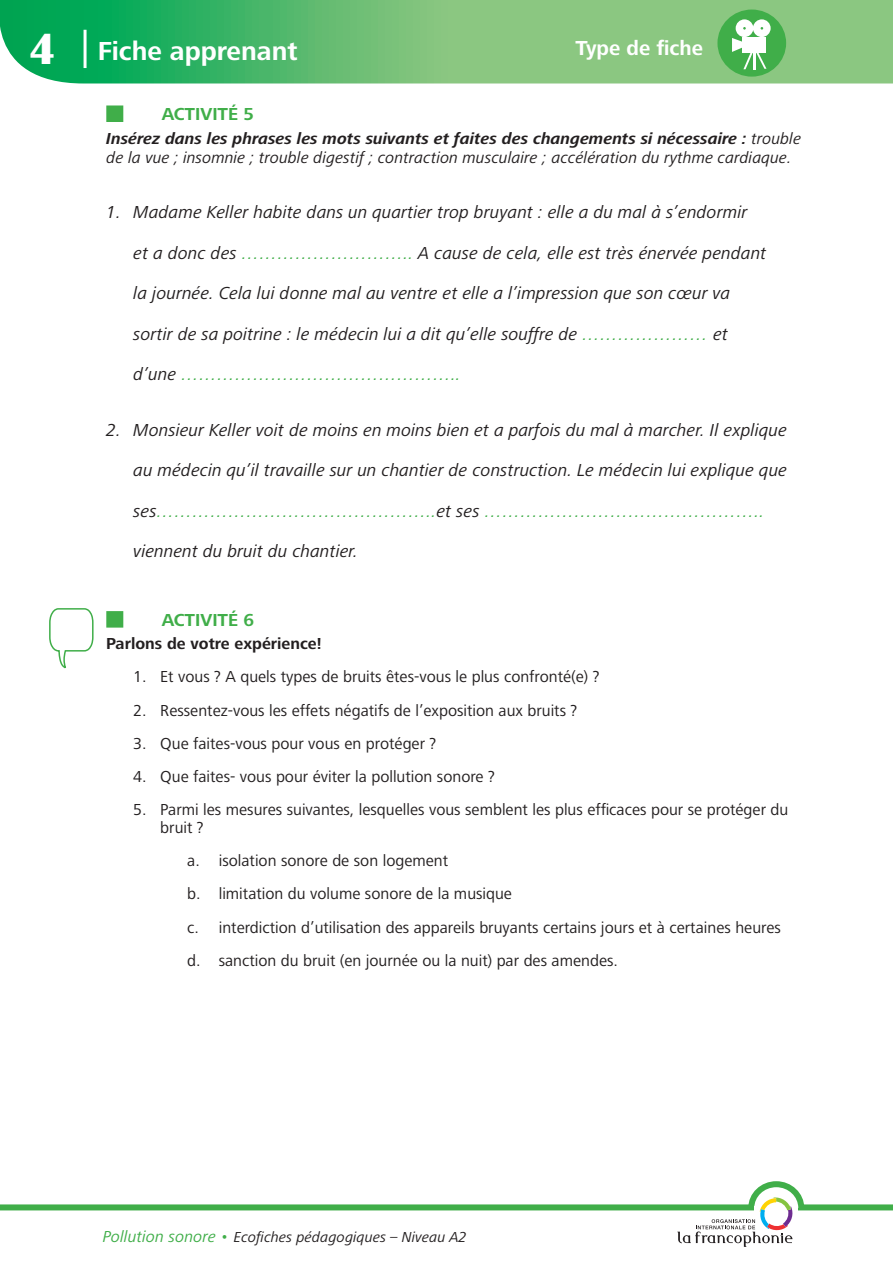
<style>
.page{position:relative;width:893px;height:1263px;background:#fff}
.page>*{position:absolute;margin:0;border:0;box-sizing:border-box;transform-origin:0 0}
.t1{font:700 45px "Britannic";color:#fff}
.t2{font:700 27px "Frutiger Next LT";color:#fff}
.t3{font:700 21px "Frutiger Next LT";color:#fff}
.t4{font:italic 18px "Frutiger Next LT";color:#231f20}
.t5{font:italic 18px "Frutiger Next LT";color:#40ae49}
.t6{font:700 18px "Frutiger Next LT";color:#40ae49}
.t7{font:16.5px/33.2px "Frutiger Next LT";color:#231f20}
.t8{font:italic 16.5px/19px "Frutiger Next LT";color:#231f20}
.t9{font:700 16.5px "Frutiger Next LT";color:#231f20}
.t10{font:italic 15px "Frutiger Next LT";color:#231f20}
.s1{font-weight:700}
.s2{color:#40ae49}
.s3{color:#231f20}
.s4{font-size:16.5px;color:#40ae49}
</style>
<div class="page">
<svg style="left:0;top:0;width:893px;height:84px;background:#64be76"></svg>
<hr style="left:84px;top:30px;width:3px;height:38px;background:#fff">
<div style="left:717px;top:10px;width:69px;height:67px;background:#40ae49;border-radius:50%"></div>
<svg style="left:732px;top:19px;width:39px;height:50px"></svg>
<div style="left:0;top:1204px;width:893px;height:6px;background:#40ae49"></div>
<svg style="left:677px;top:1181px;width:130px;height:66px"></svg>
<div style="left:106px;top:105px;width:17px;height:17px;background:#40ae49"></div>
<div style="left:106px;top:611px;width:17px;height:17px;background:#40ae49"></div>
<svg style="left:49px;top:608px;width:45px;height:61px"></svg>
<h1 class="t1" style="left:29px;top:23px;width:29px">4</h1>
<h2 class="t2" style="left:98px;top:36px;width:201px">Fiche apprenant</h2>
<p class="t3" style="left:575px;top:36px;width:129px">Type de fiche</p>
<p class="t6" style="left:162px;top:104px;width:94px">Activité 5</p>
<p class="t8" style="left:106px;top:129px;width:696px"><span class="s1">Insérez dans les phrases les mots suivants et faites des changements si nécessaire :</span> trouble de la vue ; insomnie ; trouble digestif ; contraction musculaire ; accélération du rythme cardiaque.</p>
<p class="t4" style="left:106px;top:202px;width:643px">1. Madame Keller habite dans un quartier trop bruyant : elle a du mal à s’endormir</p>
<p class="t4" style="left:133px;top:243px;width:635px">et a donc des <span class="s2">………………………..</span> A cause de cela, elle est très énervée pendant</p>
<p class="t4" style="left:133px;top:283px;width:599px">la journée. Cela lui donne mal au ventre et elle a l’impression que son cœur va</p>
<p class="t4" style="left:133px;top:324px;width:596px">sortir de sa poitrine : le médecin lui a dit qu’elle souffre de <span class="s2">…………………</span> et</p>
<p class="t5" style="left:133px;top:364px;width:329px"><span class="s3">d’une</span> ………………………………………..</p>
<p class="t4" style="left:106px;top:420px;width:682px">2. Monsieur Keller voit de moins en moins bien et a parfois du mal à marcher. Il explique</p>
<p class="t4" style="left:133px;top:460px;width:655px">au médecin qu’il travaille sur un chantier de construction. Le médecin lui explique que</p>
<p class="t5" style="left:133px;top:501px;width:632px"><span class="s3">ses</span>………………………………………..<span class="s3">et ses</span> ………………………………………..</p>
<p class="t4" style="left:133px;top:541px;width:226px">viennent du bruit du chantier.</p>
<p class="t6" style="left:162px;top:610px;width:94px">Activité 6</p>
<p class="t9" style="left:106px;top:634px;width:217px">Parlons de votre expérience!</p>
<p class="t7" style="left:133px;top:660px;width:468px">1. Et vous ? A quels types de bruits êtes-vous le plus confronté(e) ?</p>
<p class="t7" style="left:133px;top:693px;width:445px">2. Ressentez-vous les effets négatifs de l’exposition aux bruits ?</p>
<p class="t7" style="left:133px;top:727px;width:305px">3. Que faites-vous pour vous en protéger ?</p>
<p class="t7" style="left:133px;top:760px;width:363px">4. Que faites- vous pour éviter la pollution sonore ?</p>
<p class="t7" style="left:160px;top:800px;width:629px;line-height:18.1px;text-indent:-27px">5. Parmi les mesures suivantes, lesquelles vous semblent les plus efficaces pour se protéger du bruit ?</p>
<p class="t7" style="left:187px;top:844px;width:595px">a. isolation sonore de son logement<br>b. limitation du volume sonore de la musique<br>c. interdiction d’utilisation des appareils bruyants certains jours et à certaines heures d. sanction du bruit (en journée ou la nuit) par des amendes.</p>
<p class="t10" style="left:103px;top:1229px;width:365px"><span class="s4">Pollution sonore •</span> Ecofiches pédagogiques – Niveau A2</p>
</div>
